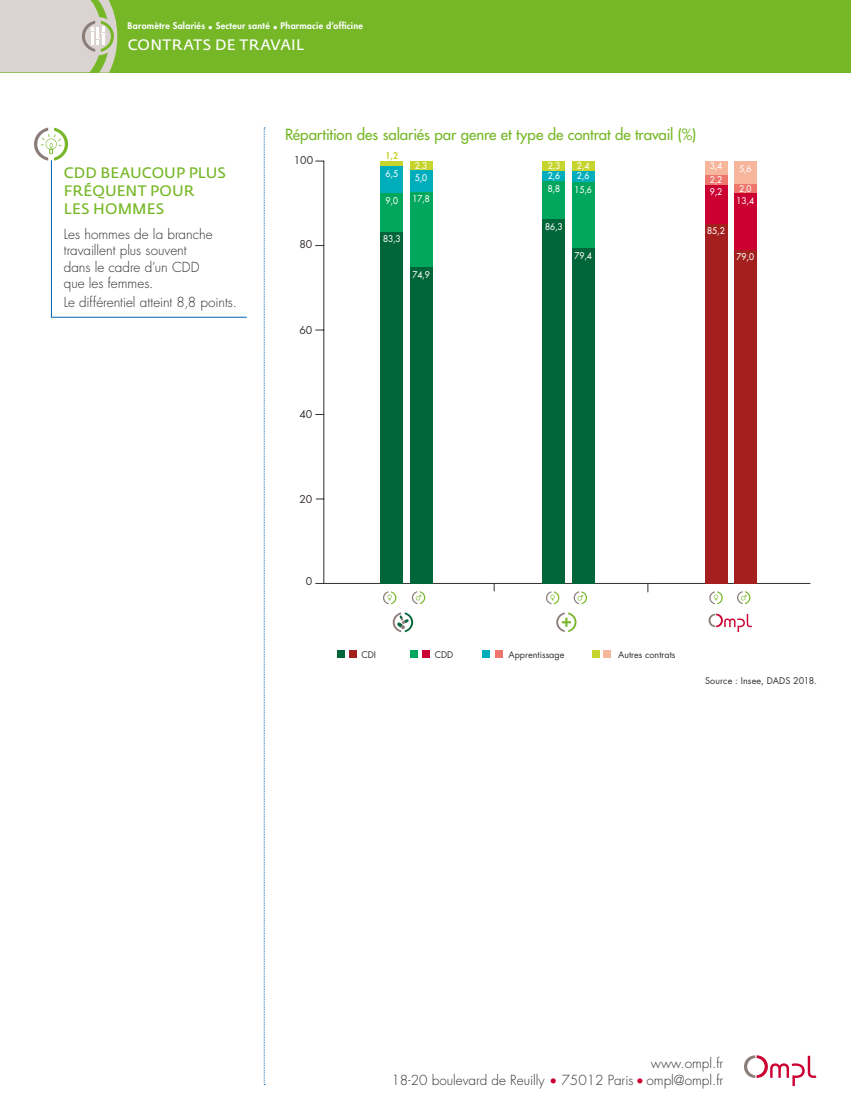
<style>
.page{position:relative;width:851px;height:1106px;background:#fff}
.page>*{position:absolute;margin:0;border:0;box-sizing:border-box;transform-origin:0 0}
.t1{font:500 15px "Futura Std";color:#75b726}
.t2{font:15px/18px "Fedra Sans Std";letter-spacing:.01em;color:#75b726}
.t3{font:15px "Fedra Sans Std";letter-spacing:.025em;color:#fff}
.t4{font:300 13.5px/16.5px "Futura Std";color:#352f2d}
.t5{font:10.5px "Futura Std";color:#352f2d}
.t6{font:500 9px "Futura Std";color:#fff;scale:.95 1}
.t7{font:9px "Futura Std";color:#352f2d}
.t8{font:800 9px "Futura Std";letter-spacing:.025em;color:#fff}
.t9{font:800 9px "Futura Std";color:#c7d42d;scale:.95 1}
.s1{color:#cb0132}
</style>
<div class="page">
<div style="left:0;top:0;width:850px;height:72px;background:#75b726"></div>
<svg style="left:264px;top:128px;width:1px;height:957px"></svg>
<svg style="left:34px;top:128px;width:213px;height:190px"></svg>
<svg style="left:744px;top:1055px;width:72px;height:31px"></svg>
<svg style="left:0;top:0;width:117px;height:73px"></svg>
<hr style="left:324px;top:583px;width:486px;height:1px;background:#352f2d">
<hr style="left:323px;top:161px;width:1px;height:422px;background:#352f2d">
<div style="left:380px;top:161px;width:23px;height:5px;background:#c7d42d"></div>
<div style="left:542px;top:161px;width:23px;height:10px;background:#c7d42d"></div>
<div style="left:704px;top:161px;width:23px;height:14px;background:#f7b59c"></div>
<div style="left:380px;top:166px;width:23px;height:28px;background:#00adba"></div>
<div style="left:542px;top:171px;width:23px;height:11px;background:#00adba"></div>
<div style="left:704px;top:175px;width:23px;height:10px;background:#ee766d"></div>
<div style="left:380px;top:194px;width:23px;height:38px;background:#00a75c"></div>
<div style="left:542px;top:182px;width:23px;height:37px;background:#00a75c"></div>
<div style="left:704px;top:185px;width:23px;height:38px;background:#cb0132"></div>
<div style="left:380px;top:232px;width:23px;height:351px;background:#006538"></div>
<div style="left:542px;top:219px;width:23px;height:364px;background:#006538"></div>
<div style="left:704px;top:223px;width:23px;height:360px;background:#a4201e"></div>
<div style="left:409px;top:161px;width:23px;height:10px;background:#c7d42d"></div>
<div style="left:571px;top:161px;width:23px;height:10px;background:#c7d42d"></div>
<div style="left:733px;top:161px;width:23px;height:24px;background:#f7b59c"></div>
<div style="left:409px;top:171px;width:23px;height:21px;background:#00adba"></div>
<div style="left:571px;top:171px;width:23px;height:11px;background:#00adba"></div>
<div style="left:733px;top:185px;width:23px;height:8px;background:#ee766d"></div>
<div style="left:409px;top:192px;width:23px;height:75px;background:#00a75c"></div>
<div style="left:571px;top:182px;width:23px;height:66px;background:#00a75c"></div>
<div style="left:733px;top:193px;width:23px;height:57px;background:#cb0132"></div>
<div style="left:409px;top:267px;width:23px;height:316px;background:#006538"></div>
<div style="left:571px;top:248px;width:23px;height:335px;background:#006538"></div>
<div style="left:733px;top:250px;width:23px;height:333px;background:#a4201e"></div>
<svg style="left:383px;top:591px;width:13px;height:13px"></svg>
<svg style="left:412px;top:591px;width:13px;height:13px"></svg>
<svg style="left:546px;top:591px;width:13px;height:13px"></svg>
<svg style="left:573px;top:591px;width:14px;height:13px"></svg>
<svg style="left:709px;top:591px;width:13px;height:13px"></svg>
<svg style="left:737px;top:591px;width:13px;height:13px"></svg>
<div style="left:592px;top:650px;width:7px;height:7px;background:#c7d42d"></div>
<div style="left:482px;top:650px;width:7px;height:8px;background:#00adba"></div>
<div style="left:410px;top:650px;width:7px;height:8px;background:#00a75c"></div>
<div style="left:337px;top:650px;width:8px;height:8px;background:#006538"></div>
<div style="left:603px;top:650px;width:8px;height:8px;background:#f7b59c"></div>
<div style="left:495px;top:650px;width:7px;height:8px;background:#ee766d"></div>
<div style="left:422px;top:650px;width:7px;height:8px;background:#cb0132"></div>
<div style="left:349px;top:650px;width:8px;height:8px;background:#a4201e"></div>
<svg style="left:556px;top:612px;width:20px;height:20px"></svg>
<svg style="left:392px;top:612px;width:21px;height:20px"></svg>
<svg style="left:708px;top:613px;width:43px;height:19px"></svg>
<p class="t8" style="left:128px;top:20px;width:237px">Baromètre Salariés • Secteur santé • Pharmacie d’officine</p>
<p class="t3" style="left:128px;top:35px;width:178px">CONTRATS DE TRAVAIL</p>
<p class="t2" style="left:64px;top:163px;width:164px">CDD BEAUCOUP PLUS<br>FRÉQUENT POUR<br>LES HOMMES</p>
<p class="t4" style="left:64px;top:226px;width:150px">Les hommes de la branche travaillent plus souvent dans le cadre d’un CDD que les femmes.</p>
<p class="t4" style="left:64px;top:294px;width:174px">Le différentiel atteint 8,8 points.</p>
<p class="t1" style="left:285px;top:125px;width:412px">Répartition des salariés par genre et type de contrat de travail (%)</p>
<p class="t5" style="left:294px;top:153px;width:21px">100</p>
<p class="t9" style="left:385px;top:150px;width:15px">1,2</p>
<p class="t6" style="left:547px;top:160px;width:15px">2,3</p>
<p class="t6" style="left:709px;top:160px;width:15px">3,4</p>
<p class="t6" style="left:415px;top:160px;width:15px">2,3</p>
<p class="t6" style="left:577px;top:160px;width:15px">2,4</p>
<p class="t6" style="left:739px;top:163px;width:15px">5,6</p>
<p class="t6" style="left:415px;top:172px;width:15px">5,0</p>
<p class="t6" style="left:577px;top:170px;width:15px">2,6</p>
<p class="t6" style="left:739px;top:183px;width:15px">2,0</p>
<p class="t6" style="left:412px;top:193px;width:20px">17,8</p>
<p class="t6" style="left:385px;top:168px;width:15px">6,5</p>
<p class="t6" style="left:547px;top:170px;width:15px">2,6</p>
<p class="t6" style="left:709px;top:174px;width:15px">2,2</p>
<p class="t6" style="left:385px;top:195px;width:15px">9,0</p>
<p class="t6" style="left:547px;top:183px;width:15px">8,8</p>
<p class="t6" style="left:709px;top:186px;width:15px">9,2</p>
<p class="t6" style="left:574px;top:184px;width:20px">15,6</p>
<p class="t6" style="left:736px;top:195px;width:20px">13,4</p>
<p class="t5" style="left:299px;top:238px;width:14px">80</p>
<p class="t5" style="left:299px;top:323px;width:14px">60</p>
<p class="t5" style="left:299px;top:407px;width:14px">40</p>
<p class="t5" style="left:299px;top:492px;width:14px">20</p>
<p class="t5" style="left:306px;top:575px;width:8px">0</p>
<p class="t6" style="left:383px;top:233px;width:20px">83,3</p>
<p class="t6" style="left:412px;top:269px;width:20px">74,9</p>
<p class="t6" style="left:545px;top:220px;width:20px">86,3</p>
<p class="t6" style="left:707px;top:225px;width:20px">85,2</p>
<p class="t6" style="left:574px;top:250px;width:20px">79,4</p>
<p class="t6" style="left:736px;top:251px;width:20px">79,0</p>
<p class="t7" style="left:361px;top:649px;width:16px">CDI</p>
<p class="t7" style="left:434px;top:649px;width:20px">CDD</p>
<p class="t7" style="left:508px;top:649px;width:57px">Apprentissage</p>
<p class="t7" style="left:618px;top:649px;width:59px">Autres contrats</p>
<p class="t7" style="left:705px;top:674px;width:113px">Source : Insee, DADS 2018.</p>
<p class="t4" style="left:391px;top:1055px;width:333px;text-align:right">www.ompl.fr<br>18-20 boulevard de Reuilly <span class="s1">•</span> 75012 Paris <span class="s1">•</span> ompl@ompl.fr</p>
</div>
